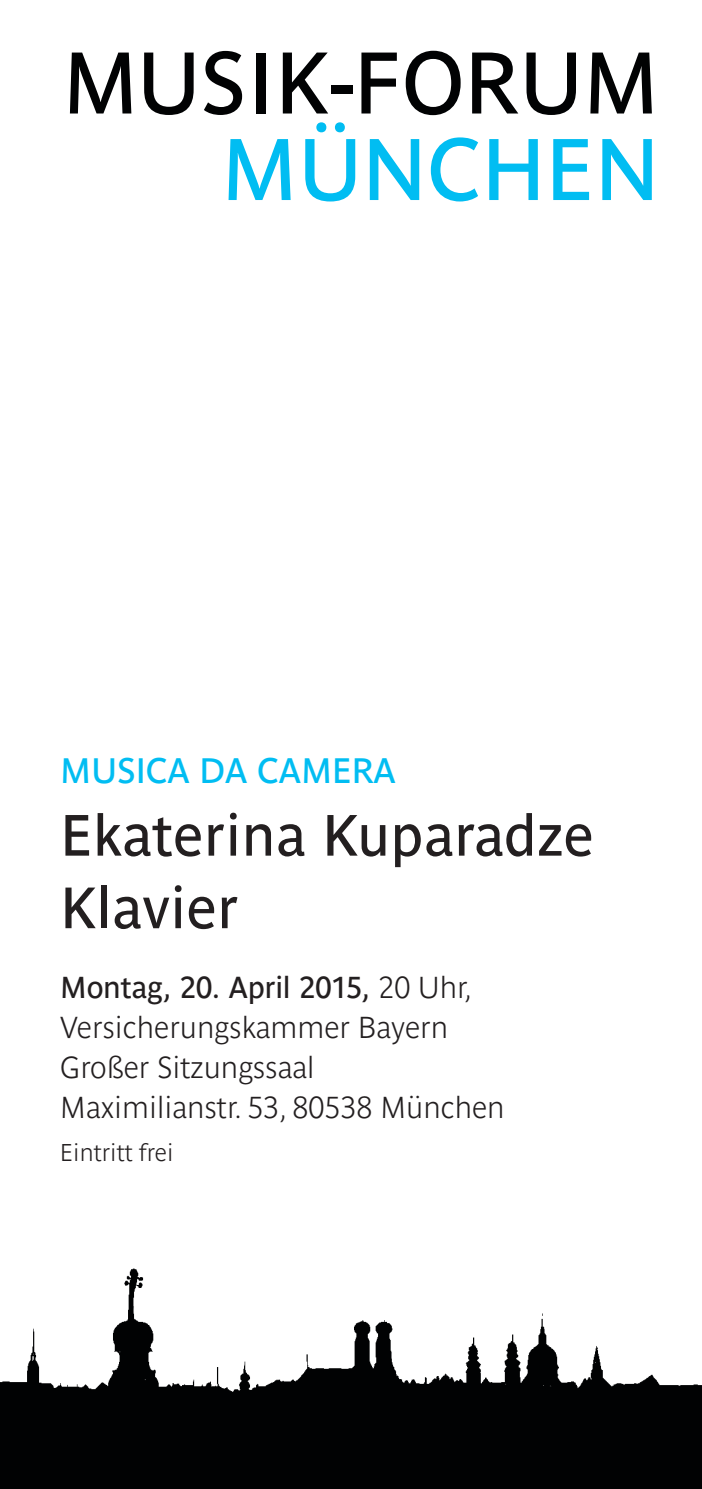
<style>
.page{position:relative;width:702px;height:1489px;background:#fff}
.page>*{position:absolute;margin:0;border:0;box-sizing:border-box;transform-origin:0 0}
.t1{font:86.25px "Parisine";color:#010203}
.t2{font:86.25px "Parisine";color:#01bdf2}
.t3{font:57.5px/72.5px "Parisine";letter-spacing:.005em;color:#231f20}
.t4{font:35px "Parisine";color:#01bdf2}
.t5{font:700 30px/40px "Parisine Clair";color:#231f20}
.t6{font:30px "Parisine";letter-spacing:-.015em;color:#231f20}
.t7{font:700 24px "Parisine Clair";color:#231f20}
.s1{font-family:"Parisine Clair";font-weight:700}
</style>
<div class="page">
<div style="left:0;top:1394px;width:702px;height:94px;background:#010203"></div>
<img style="left:0;top:1313px;width:702px;height:81px">
<img style="left:54px;top:1268px;width:127px;height:126px">
<h1 class="t1" style="left:62px;top:33px;width:598px">MUSI K-FORU M</h1>
<h1 class="t2" style="left:221px;top:120px;width:440px">München</h1>
<p class="t4" style="left:60px;top:750px;width:333px">Musica da cam era</p>
<h2 class="t3" style="left:60px;top:799px;width:535px">Ekaterina Kuparadze<br>Klavier</h2>
<p class="t6" style="left:60px;top:970px;width:413px">Montag, 20. April 2015, <span class="s1">20 Uhr,</span></p>
<p class="t5" style="left:60px;top:1007px;width:446px">Versicherungskammer Bayern<br>Großer Sitzungssaal<br>Maximilianstr. 53, 80538 München</p>
<p class="t7" style="left:60px;top:1138px;width:115px">Eintritt frei</p>
</div>
